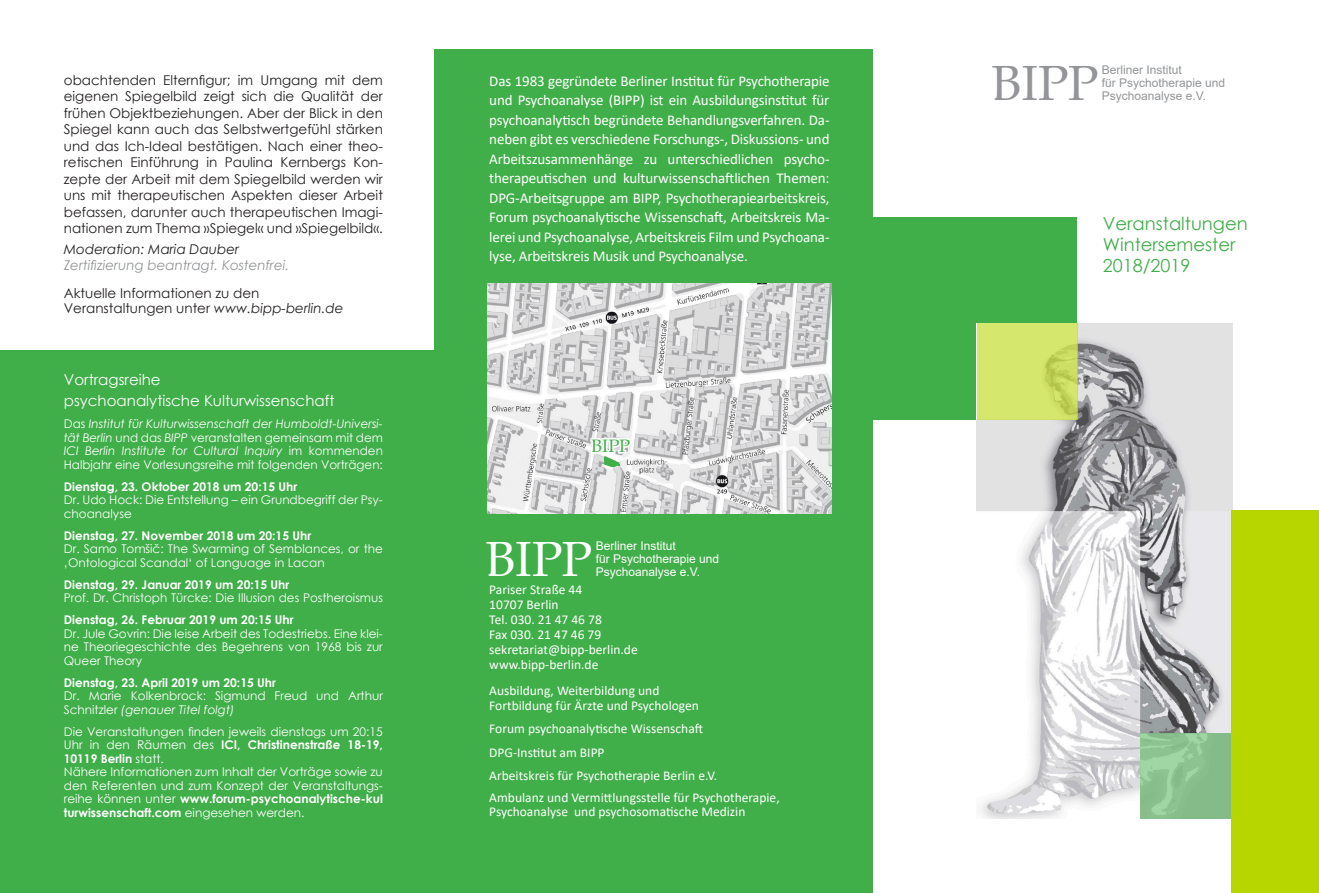
<style>
.page{position:relative;width:1319px;height:893px;background:#fff}
.page>*{position:absolute;margin:0;border:0;box-sizing:border-box;transform-origin:0 0}
.t1{font:49.5px "Book Antiqua";color:#fff}
.t2{font:49.5px "Book Antiqua";color:#939598}
.t3{font:18px "Century Gothic";color:#40ae49}
.t4{font:18px "Book Antiqua";color:#40ae49}
.t5{font:15px/19.5px "Calibri";letter-spacing:-.01em;color:#fff;text-align:justify}
.t6{font:15px/21px "Century Gothic";color:#fff}
.t7{font:13.5px/16.5px "Century Gothic";color:#231f20;text-align:justify}
.t8{font:13.5px/15px "Calibri";color:#fff}
.t9{font:italic 13.5px "Century Gothic";color:#939598}
.t10{font:italic 13.5px "Century Gothic";color:#231f20}
.t11{font:12px/13.5px "Century Gothic";color:#fff}
.t12{font:italic 12px/13.5px "Century Gothic";color:#fff;text-align:justify}
.t13{font:12px/12.8px "Arial";color:#fff}
.t14{font:12px/12.8px "Arial";color:#939598}
.t15{font:700 12px "Century Gothic";color:#fff}
.s1{font-style:italic}
.s2{font-style:normal}
.s3{font-weight:700}
</style>
<div class="page">
<div style="left:866px;top:217px;width:210px;height:203px;background:#40ae49"></div>
<img style="left:976px;top:323px;width:255px;height:496px">
<div style="left:0;top:350px;width:446px;height:543px;background:#40ae49"></div>
<div style="left:434px;top:50px;width:438px;height:843px;background:#40ae49"></div>
<svg style="left:1140px;top:733px;width:91px;height:85px;background:#8bc28f"></svg>
<div style="left:1231px;top:511px;width:87px;height:382px;background:#b7d600"></div>
<svg style="left:976px;top:323px;width:100px;height:97px;background:#d2e46b"></svg>
<img style="left:487px;top:284px;width:344px;height:229px">
<svg style="left:582px;top:436px;width:51px;height:34px;background:#dee5df"></svg>
<p class="t7" style="left:64px;top:71px;width:320px">obachtenden Elternfigur; im Umgang mit dem eigenen Spiegelbild zeigt sich die Qualität der frühen Objektbeziehungen. Aber der Blick in den Spiegel kann auch das Selbstwertgefühl stärken und das Ich-Ideal bestätigen. Nach einer theo&shy;retischen Einführung in Paulina Kernbergs Kon&shy;zepte der Arbeit mit dem Spiegelbild werden wir uns mit therapeutischen Aspekten dieser Arbeit befassen, darunter auch therapeutischen Imagi&shy;nationen zum Thema »Spiegel« und »Spiegelbild«.</p>
<p class="t10" style="left:64px;top:239px;width:177px">Moderation: Maria Dauber</p>
<p class="t9" style="left:64px;top:256px;width:227px">Zertifizierung beantragt. Kostenfrei.</p>
<p class="t7" style="left:64px;top:285px;width:281px;line-height:15px">Aktuelle Informationen zu den<br>Veranstaltungen unter <span class="s1">www.bipp-berlin.de</span></p>
<p class="t6" style="left:64px;top:369px;width:272px">Vortragsreihe<br>psychoanalytische Kulturwissenschaft</p>
<p class="t12" style="left:64px;top:417px;width:320px"><span class="s2">Das</span> Institut für Kulturwissenschaft der Humboldt-Universi&shy;tät Berlin <span class="s2">und das</span> BIPP <span class="s2">veranstalten gemeinsam mit dem </span>ICI Berlin Institute for Cultural Inquiry <span class="s2">im kommenden Halbjahr eine Vorlesungsreihe mit folgenden Vorträgen:</span></p>
<p class="t15" style="left:64px;top:477px;width:235px">Dienstag, 23. Oktober 2018 um 20:15 Uhr</p>
<p class="t11" style="left:64px;top:493px;width:320px">Dr. Udo Hock: Die Entstellung – ein Grundbegriff der Psy&shy;choanalyse</p>
<p class="t11" style="left:64px;top:528px;width:320px"><span class="s3">Dienstag, 27. November 2018 um 20:15 Uhr<br></span>Dr. Samo Tomšič: The Swarming of Semblances, or the ‚Ontological Scandal‘ of Language in Lacan</p>
<p class="t11" style="left:64px;top:577px;width:320px"><span class="s3">Dienstag, 29. Januar 2019 um 20:15 Uhr<br></span>Prof. Dr. Christoph Türcke: Die Illusion des Postheroismus</p>
<p class="t11" style="left:64px;top:613px;width:320px"><span class="s3">Dienstag, 26. Februar 2019 um 20:15 Uhr<br></span>Dr. Jule Govrin: Die leise Arbeit des Todestriebs. Eine klei&shy;ne Theoriegeschichte des Begehrens von 1968 bis zur Queer Theory</p>
<p class="t11" style="left:64px;top:675px;width:320px"><span class="s3">Dienstag, 23. April 2019 um 20:15 Uhr<br></span>Dr. Marie Kolkenbrock: Sigmund Freud und Arthur<br>Schnitzler <span class="s1">(genauer Titel folgt)</span></p>
<p class="t11" style="left:64px;top:724px;width:320px;text-align:justify">Die Veranstaltungen finden jeweils dienstags um 20:15<br>Uhr in den Räumen des <span class="s3">ICI, Christinenstraße 18-19, 10119 Berlin</span> statt.</p>
<p class="t11" style="left:64px;top:765px;width:320px;text-align:justify">Nähere Informationen zum Inhalt der Vorträge sowie zu den Referenten und zum Konzept der Veranstaltungs&shy;reihe können unter <span class="s3">www.forum-psychoanalytische-kul turwissenschaft.com</span> eingesehen werden.</p>
<p class="t5" style="left:489px;top:71px;width:342px">Das 1983 gegründete Berliner Institut für Psychotherapie und Psychoanalyse (BIPP) ist ein Ausbildungsinstitut für psychoanalytisch begründete Behandlungsverfahren. Da&shy;neben gibt es verschiedene Forschungs-, Diskussions- und Arbeitszusammenhänge zu unterschiedlichen psycho&shy;therapeutischen und kulturwissenschaftlichen Themen:<br>DPG-Arbeitsgruppe am BIPP, Psychotherapiearbeitskreis, Forum psychoanalytische Wissenschaft, Arbeitskreis Ma&shy;lerei und Psychoanalyse, Arbeitskreis Film und Psychoana&shy;lyse, Arbeitskreis Musik und Psychoanalyse.</p>
<p class="t4" style="left:591px;top:433px;width:40px">BIPP</p>
<p class="t1" style="left:485px;top:525px;width:108px">BIPP</p>
<p class="t13" style="left:595px;top:540px;width:125px">Berliner Institut<br>für Psychotherapie und</p>
<p class="t13" style="left:595px;top:565px;width:106px">Psychoanalyse e.V.</p>
<p class="t8" style="left:489px;top:581px;width:94px">Pariser Straße 44</p>
<p class="t8" style="left:489px;top:596px;width:71px">10707 Berlin</p>
<p class="t8" style="left:489px;top:611px;width:114px">Tel. 030. 21 47 46 78</p>
<p class="t8" style="left:489px;top:626px;width:113px">Fax 030. 21 47 46 79</p>
<p class="t8" style="left:489px;top:641px;width:150px">sekretariat@bipp-berlin.de</p>
<p class="t8" style="left:489px;top:656px;width:111px">www.bipp-berlin.de</p>
<p class="t8" style="left:489px;top:682px;width:211px">Ausbildung, Weiterbildung und<br>Fortbildung für Ärzte und Psychologen</p>
<p class="t8" style="left:489px;top:721px;width:215px">Forum psychoanalytische Wissenschaft</p>
<p class="t8" style="left:489px;top:744px;width:117px">DPG-Institut am BIPP</p>
<p class="t8" style="left:489px;top:768px;width:229px">Arbeitskreis für Psychotherapie Berlin e.V.</p>
<p class="t8" style="left:489px;top:791px;width:292px;line-height:13.5px">Ambulanz und Vermittlungsstelle für Psychotherapie,<br>Psychoanalyse und psychosomatische Medizin</p>
<p class="t2" style="left:991px;top:48px;width:108px">BIPP</p>
<p class="t14" style="left:1101px;top:64px;width:125px">Berliner Institut<br>für Psychotherapie und</p>
<p class="t14" style="left:1101px;top:89px;width:106px">Psychoanalyse e.V.</p>
<p class="t3" style="left:1102px;top:211px;width:146px">Veranstaltungen</p>
<p class="t3" style="left:1102px;top:232px;width:134px">Wintersemester</p>
<p class="t3" style="left:1102px;top:253px;width:89px">2018/2019</p>
</div>
